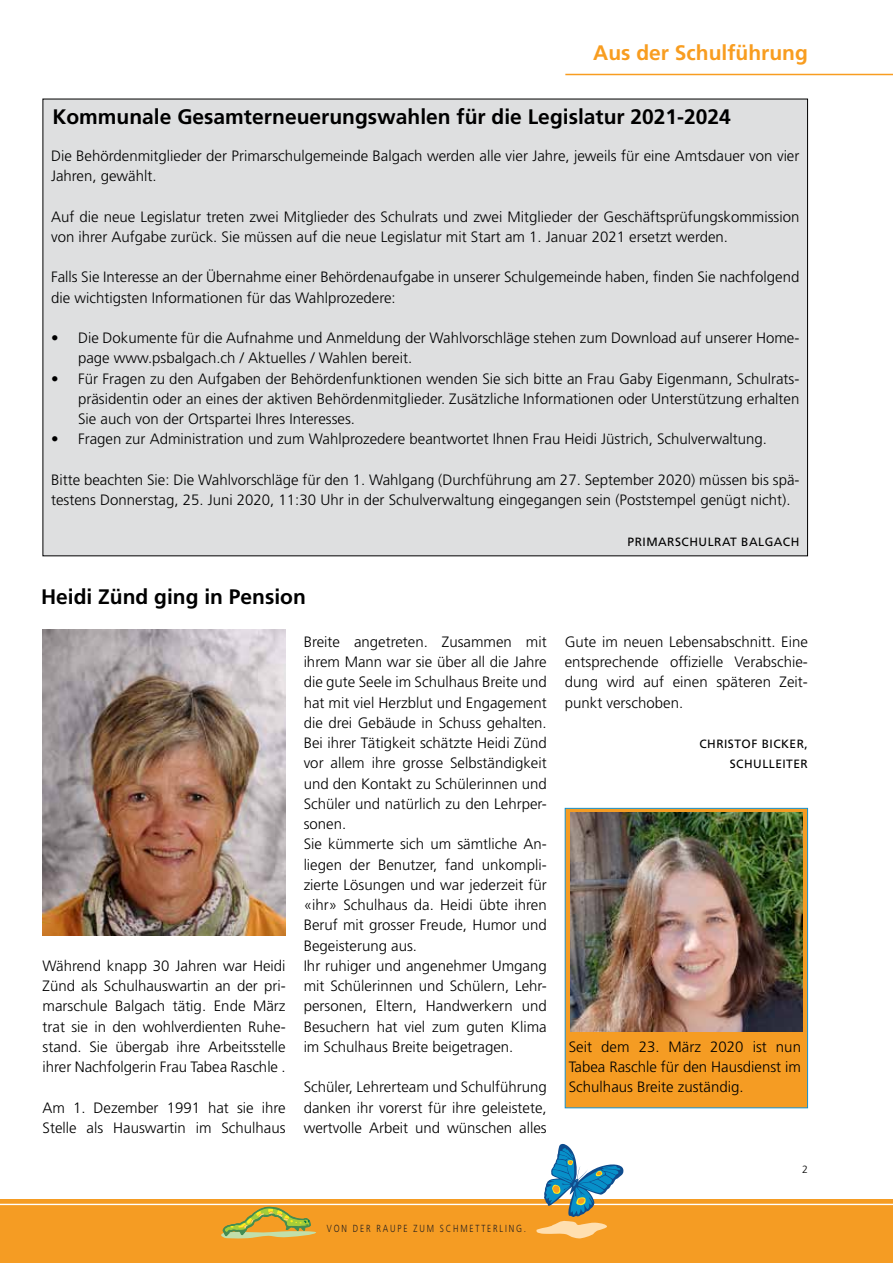
<style>
.page{position:relative;width:893px;height:1263px;background:#fff}
.page>*{position:absolute;margin:0;border:0;box-sizing:border-box;transform-origin:0 0}
.t1{font:700 21px "Frutiger LT Std";color:#000}
.t2{font:700 21px "Frutiger LT Std";color:#f89d20}
.t3{font:300 15px/20.2px "Frutiger LT Std";color:#000}
.t4{font:12px/20.2px "Frutiger LT Std";letter-spacing:.04em;color:#000;text-align:right}
.t5{font:300 10.5px "Frutiger LT Std";color:#000}
.t6{font:300 10.2px "Frutiger";letter-spacing:.22em;color:#231f20;scale:.8 1}
</style>
<div class="page">
<div style="left:43px;top:99px;width:764px;height:457px;background:#dedfe0"></div>
<div style="left:0;top:1199px;width:893px;height:64px;background:#f59c23"></div>
<hr style="left:0;top:1204px;width:893px;height:1px;background:#fff">
<svg style="left:536px;top:1144px;width:87px;height:94px"></svg>
<svg style="left:221px;top:1207px;width:95px;height:31px"></svg>
<hr style="left:565px;top:74px;width:328px;height:1px;background:#f89d20">
<img style="left:43px;top:629px;width:243px;height:306px">
<div style="left:565px;top:808px;width:243px;height:300px;background:#f59c23;border:1px solid #1590cb"></div>
<img style="left:570px;top:812px;width:232px;height:219px">
<h1 class="t2" style="left:593px;top:40px;width:216px">Aus der Schulführung</h1>
<h1 class="t1" style="left:52px;top:104px;width:680px">Kommunale Gesamterneuerungswahlen für die Legislatur 2021-2024</h1>
<p class="t3" style="left:51px;top:146px;width:750px">Die Behördenmitglieder der Primarschulgemeinde Balgach werden alle vier Jahre, jeweils für eine Amtsdauer von vier<br>Jahren, gewählt.</p>
<p class="t3" style="left:51px;top:206px;width:750px">Auf die neue Legislatur treten zwei Mitglieder des Schulrats und zwei Mitglieder der Geschäftsprüfungskommission von ihrer Aufgabe zurück. Sie müssen auf die neue Legislatur mit Start am 1. Januar 2021 ersetzt werden.</p>
<p class="t3" style="left:51px;top:267px;width:750px">Falls Sie Interesse an der Übernahme einer Behördenaufgabe in unserer Schulgemeinde haben, finden Sie nachfolgend die wichtigsten Informationen für das Wahlprozedere:</p>
<p class="t3" style="left:78px;top:328px;width:723px;text-indent:-27px">• Die Dokumente für die Aufnahme und Anmeldung der Wahlvorschläge stehen zum Download auf unserer Home&shy;page www.psbalgach.ch / Aktuelles / Wahlen bereit.</p>
<p class="t3" style="left:78px;top:368px;width:723px;text-align:justify;text-indent:-27px">• Für Fragen zu den Aufgaben der Behördenfunktionen wenden Sie sich bitte an Frau Gaby Eigenmann, Schulrats&shy;präsidentin oder an eines der aktiven Behördenmitglieder. Zusätzliche Informationen oder Unterstützung erhalten Sie auch von der Ortspartei Ihres Interesses.</p>
<p class="t3" style="left:51px;top:429px;width:717px">• Fragen zur Administration und zum Wahlprozedere beantwortet Ihnen Frau Heidi Jüstrich, Schulverwaltung.</p>
<p class="t3" style="left:51px;top:470px;width:750px">Bitte beachten Sie: Die Wahlvorschläge für den 1. Wahlgang (Durchführung am 27. September 2020) müssen bis spä&shy;testens Donnerstag, 25. Juni 2020, 11:30 Uhr in der Schulverwaltung eingegangen sein (Poststempel genügt nicht).</p>
<p class="t4" style="left:628px;top:531px;width:173px">PRIMARSCHULRAT BALGACH</p>
<h1 class="t1" style="left:41px;top:584px;width:266px">Heidi Zünd ging in Pension</h1>
<p class="t3" style="left:43px;top:956px;width:245px;text-align:justify">Während knapp 30 Jahren war Heidi Zünd als Schulhauswartin an der pri&shy;marschule Balgach tätig. Ende März trat sie in den wohlverdienten Ruhe&shy;stand. Sie übergab ihre Arbeitsstelle ihrer Nachfolgerin Frau Tabea Raschle .</p>
<p class="t3" style="left:43px;top:1097px;width:245px">Am 1. Dezember 1991 hat sie ihre<br>Stelle als Hauswartin im Schulhaus</p>
<p class="t3" style="left:304px;top:632px;width:245px">Breite angetreten. Zusammen mit ihrem Mann war sie über all die Jahre die gute Seele im Schulhaus Breite und hat mit viel Herzblut und Engagement die drei Gebäude in Schuss gehalten.<br>Bei ihrer Tätigkeit schätzte Heidi Zünd vor allem ihre grosse Selbständigkeit und den Kontakt zu Schülerinnen und Schüler und natürlich zu den Lehrper&shy;sonen.<br>Sie kümmerte sich um sämtliche An&shy;liegen der Benutzer, fand unkompli&shy;zierte Lösungen und war jederzeit für «ihr» Schulhaus da. Heidi übte ihren Beruf mit grosser Freude, Humor und Begeisterung aus.<br>Ihr ruhiger und angenehmer Umgang mit Schülerinnen und Schülern, Lehr&shy;personen, Eltern, Handwerkern und Besuchern hat viel zum guten Klima im Schulhaus Breite beigetragen.</p>
<p class="t3" style="left:304px;top:1077px;width:245px;text-align:justify">Schüler, Lehrerteam und Schulführung danken ihr vorerst für ihre geleistete, wertvolle Arbeit und wünschen alles</p>
<p class="t3" style="left:565px;top:632px;width:245px;text-align:justify">Gute im neuen Lebensabschnitt. Eine entsprechende offizielle Verabschie&shy;dung wird auf einen späteren Zeit&shy;punkt verschoben.</p>
<p class="t4" style="left:699px;top:734px;width:110px">CHRISTOF BICKER,<br>SCHULLEITER</p>
<p class="t3" style="left:569px;top:1037px;width:234px;text-align:justify">Seit dem 23. März 2020 ist nun Tabea Raschle für den Hausdienst im Schulhaus Breite zuständig.</p>
<p class="t5" style="left:802px;top:1164px;width:7px">2</p>
<p class="t6" style="left:327px;top:1223px;width:250px">VON DER RAUPE ZUM SCHMETTERLING.</p>
</div>
